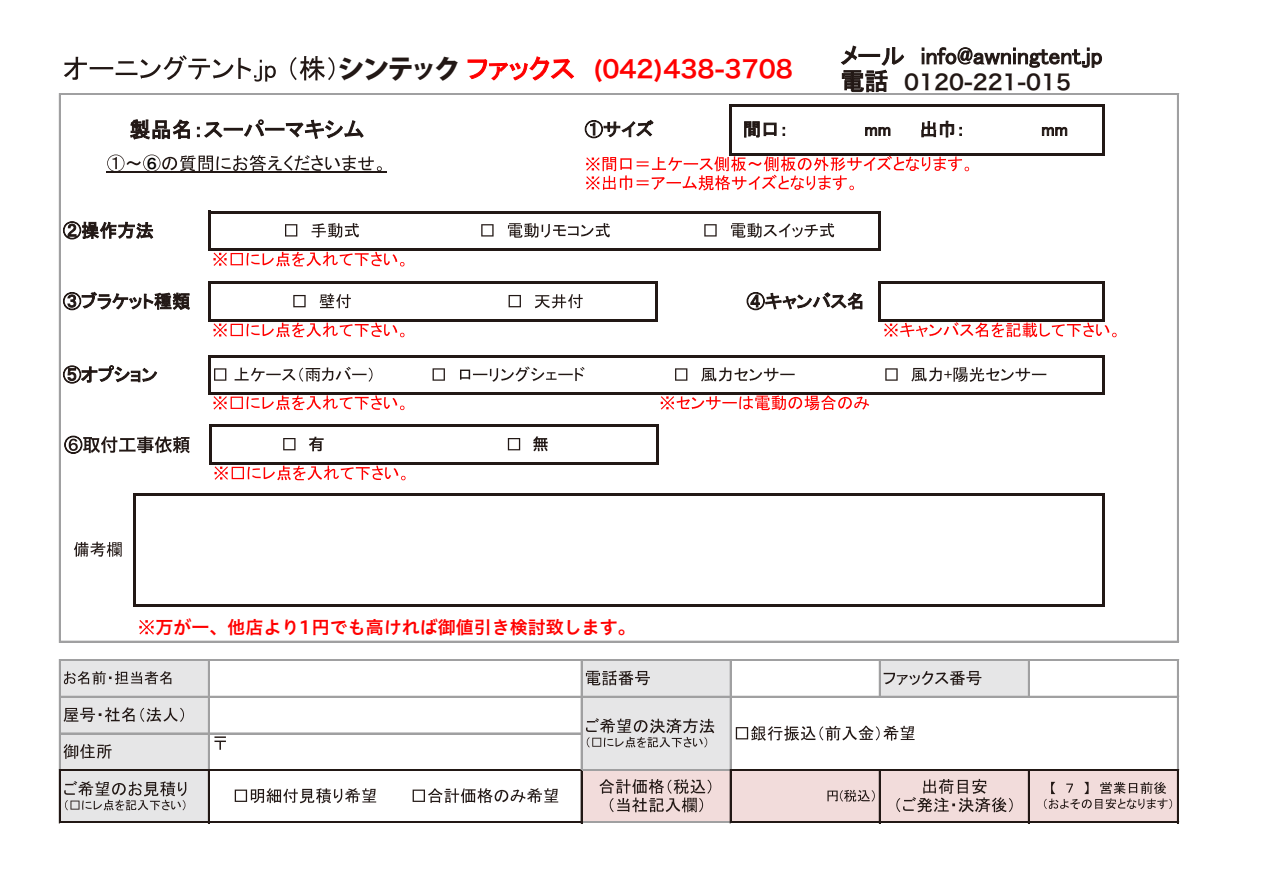
<style>
.page{position:relative;width:1263px;height:893px;background:#fff}
.page>*{position:absolute;margin:0;border:0;box-sizing:border-box;transform-origin:0 0}
.t1{font:800 27px "Koz Go Pr 6 N";letter-spacing:-.11em;color:#221815}
.t2{font:27px "Hira Kaku Pro W6";color:#221815}
.t3{font:24px "Hira Kaku Pro W6";color:#f00}
.t4{font:21px "Hira Kaku Pro W6";color:#221815}
.t5{font:18px "Hiragino UD Sans Std W6";color:#f00}
.t6{font:14.1px "Hira Kaku Pro W6";color:#000}
</style>
<div class="page">
<div style="left:60px;top:660px;width:149px;height:37px;background:#e6e6e7"></div>
<div style="left:582px;top:660px;width:149px;height:37px;background:#e6e6e7"></div>
<div style="left:880px;top:660px;width:149px;height:37px;background:#e6e6e7"></div>
<div style="left:60px;top:697px;width:149px;height:73px;background:#e6e6e7"></div>
<div style="left:582px;top:697px;width:149px;height:73px;background:#e6e6e7"></div>
<div style="left:60px;top:770px;width:149px;height:52px;background:#e6e6e7"></div>
<div style="left:582px;top:770px;width:596px;height:52px;background:#f2dcdb"></div>
<svg style="left:586px;top:156px;width:383px;height:34px"></svg>
<svg style="left:213px;top:252px;width:191px;height:14px"></svg>
<svg style="left:213px;top:323px;width:191px;height:14px"></svg>
<svg style="left:884px;top:322px;width:232px;height:16px"></svg>
<svg style="left:213px;top:395px;width:191px;height:15px"></svg>
<svg style="left:661px;top:395px;width:208px;height:15px"></svg>
<svg style="left:64px;top:55px;width:270px;height:27px"></svg>
<svg style="left:467px;top:56px;width:108px;height:25px"></svg>
<svg style="left:922px;top:47px;width:180px;height:21px"></svg>
<svg style="left:840px;top:45px;width:64px;height:47px"></svg>
<svg style="left:130px;top:119px;width:60px;height:21px"></svg>
<svg style="left:197px;top:119px;width:167px;height:20px"></svg>
<svg style="left:585px;top:120px;width:69px;height:18px"></svg>
<svg style="left:744px;top:121px;width:33px;height:17px"></svg>
<svg style="left:783px;top:127px;width:2px;height:9px"></svg>
<svg style="left:865px;top:127px;width:25px;height:9px"></svg>
<svg style="left:921px;top:121px;width:41px;height:17px"></svg>
<svg style="left:1042px;top:127px;width:25px;height:9px"></svg>
<svg style="left:63px;top:221px;width:90px;height:18px"></svg>
<svg style="left:285px;top:223px;width:74px;height:15px"></svg>
<svg style="left:481px;top:223px;width:129px;height:15px"></svg>
<svg style="left:704px;top:223px;width:130px;height:15px"></svg>
<svg style="left:63px;top:365px;width:94px;height:19px"></svg>
<svg style="left:214px;top:366px;width:371px;height:16px"></svg>
<svg style="left:675px;top:367px;width:120px;height:15px"></svg>
<svg style="left:885px;top:367px;width:161px;height:15px"></svg>
<svg style="left:74px;top:542px;width:48px;height:15px"></svg>
<svg style="left:63px;top:292px;width:127px;height:18px"></svg>
<svg style="left:293px;top:294px;width:58px;height:14px"></svg>
<svg style="left:509px;top:294px;width:74px;height:14px"></svg>
<svg style="left:746px;top:292px;width:116px;height:18px"></svg>
<svg style="left:64px;top:671px;width:107px;height:13px"></svg>
<svg style="left:586px;top:671px;width:64px;height:14px"></svg>
<svg style="left:884px;top:671px;width:97px;height:14px"></svg>
<svg style="left:1044px;top:782px;width:128px;height:27px"></svg>
<svg style="left:64px;top:707px;width:120px;height:15px"></svg>
<svg style="left:586px;top:718px;width:128px;height:29px"></svg>
<svg style="left:736px;top:726px;width:178px;height:15px"></svg>
<svg style="left:63px;top:744px;width:49px;height:15px"></svg>
<svg style="left:214px;top:736px;width:12px;height:14px"></svg>
<svg style="left:64px;top:781px;width:123px;height:29px"></svg>
<svg style="left:235px;top:788px;width:323px;height:15px"></svg>
<svg style="left:599px;top:779px;width:112px;height:33px"></svg>
<svg style="left:827px;top:790px;width:48px;height:12px"></svg>
<svg style="left:896px;top:779px;width:117px;height:33px"></svg>
<hr style="left:208px;top:211px;width:2px;height:40px;background:#221815">
<hr style="left:210px;top:281px;width:448px;height:3px;background:#221815">
<hr style="left:878px;top:214px;width:3px;height:37px;background:#221815">
<hr style="left:1102px;top:107px;width:3px;height:49px;background:#221815">
<hr style="left:210px;top:319px;width:448px;height:3px;background:#221815">
<hr style="left:208px;top:281px;width:2px;height:41px;background:#221815">
<hr style="left:1102px;top:284px;width:3px;height:38px;background:#221815">
<hr style="left:1102px;top:358px;width:3px;height:37px;background:#221815">
<hr style="left:59px;top:93px;width:2px;height:549px;background:#a0a0a1">
<hr style="left:208px;top:355px;width:2px;height:40px;background:#221815">
<hr style="left:729px;top:104px;width:3px;height:52px;background:#221815">
<hr style="left:878px;top:281px;width:3px;height:41px;background:#221815">
<hr style="left:1177px;top:95px;width:2px;height:547px;background:#a0a0a1">
<hr style="left:59px;top:659px;width:2px;height:111px;background:#a0a0a1">
<hr style="left:208px;top:661px;width:2px;height:109px;background:#a0a0a1">
<hr style="left:61px;top:769px;width:521px;height:1px;background:#221815">
<hr style="left:61px;top:770px;width:521px;height:1px;background:#221815">
<hr style="left:581px;top:661px;width:1px;height:109px;background:#a0a0a1">
<hr style="left:582px;top:769px;width:148px;height:1px;background:#a0a0a1">
<hr style="left:582px;top:770px;width:148px;height:1px;background:#a0a0a1">
<hr style="left:730px;top:661px;width:1px;height:109px;background:#a0a0a1">
<hr style="left:879px;top:661px;width:2px;height:37px;background:#a0a0a1">
<hr style="left:1028px;top:661px;width:2px;height:37px;background:#a0a0a1">
<hr style="left:1177px;top:661px;width:2px;height:109px;background:#a0a0a1">
<hr style="left:61px;top:821px;width:521px;height:1px;background:#221815">
<hr style="left:61px;top:822px;width:521px;height:1px;background:#221815">
<hr style="left:582px;top:821px;width:148px;height:1px;background:#a0a0a1">
<hr style="left:582px;top:822px;width:148px;height:1px;background:#a0a0a1">
<hr style="left:59px;top:770px;width:2px;height:53px;background:#221815">
<hr style="left:1177px;top:771px;width:2px;height:52px;background:#221815">
<hr style="left:730px;top:770px;width:1px;height:53px;background:#221815">
<hr style="left:1102px;top:496px;width:3px;height:111px;background:#221815">
<hr style="left:208px;top:771px;width:2px;height:52px;background:#221815">
<hr style="left:879px;top:771px;width:2px;height:52px;background:#221815">
<hr style="left:655px;top:284px;width:3px;height:38px;background:#221815">
<hr style="left:133px;top:493px;width:3px;height:114px;background:#221815">
<hr style="left:581px;top:771px;width:1px;height:52px;background:#221815">
<hr style="left:1028px;top:771px;width:2px;height:52px;background:#221815">
<hr style="left:61px;top:93px;width:1118px;height:2px;background:#a0a0a1">
<hr style="left:732px;top:104px;width:373px;height:3px;background:#221815">
<hr style="left:732px;top:153px;width:373px;height:3px;background:#221815">
<hr style="left:210px;top:211px;width:671px;height:3px;background:#221815">
<hr style="left:210px;top:248px;width:671px;height:3px;background:#221815">
<hr style="left:881px;top:281px;width:224px;height:3px;background:#221815">
<hr style="left:881px;top:319px;width:224px;height:3px;background:#221815">
<hr style="left:210px;top:355px;width:895px;height:3px;background:#221815">
<hr style="left:210px;top:392px;width:895px;height:3px;background:#221815">
<hr style="left:136px;top:493px;width:969px;height:3px;background:#221815">
<hr style="left:136px;top:604px;width:969px;height:3px;background:#221815">
<svg style="left:214px;top:466px;width:192px;height:14px"></svg>
<svg style="left:283px;top:438px;width:13px;height:12px"></svg>
<svg style="left:508px;top:438px;width:12px;height:12px"></svg>
<hr style="left:211px;top:424px;width:448px;height:3px;background:#221815">
<hr style="left:211px;top:462px;width:448px;height:3px;background:#221815">
<hr style="left:209px;top:424px;width:2px;height:41px;background:#221815">
<hr style="left:656px;top:427px;width:3px;height:38px;background:#221815">
<svg style="left:64px;top:436px;width:126px;height:18px"></svg>
<svg style="left:309px;top:437px;width:15px;height:14px"></svg>
<svg style="left:533px;top:436px;width:15px;height:15px"></svg>
<hr style="left:61px;top:641px;width:1118px;height:1px;background:#a0a0a1">
<hr style="left:61px;top:659px;width:1118px;height:2px;background:#a0a0a1">
<hr style="left:61px;top:696px;width:1118px;height:2px;background:#a0a0a1">
<hr style="left:61px;top:733px;width:521px;height:1px;background:#a0a0a1">
<hr style="left:732px;top:769px;width:447px;height:1px;background:#221815">
<hr style="left:731px;top:770px;width:448px;height:1px;background:#221815">
<hr style="left:732px;top:821px;width:447px;height:1px;background:#221815">
<hr style="left:731px;top:822px;width:448px;height:1px;background:#221815">
<svg style="left:139px;top:620px;width:15px;height:14px"></svg>
<svg style="left:427px;top:629px;width:5px;height:4px"></svg>
<svg style="left:107px;top:155px;width:275px;height:16px"></svg>
<hr style="left:107px;top:171px;width:280px;height:1px;background:#221815">
<p class="t6" style="left:147px;top:150px;width:12px">6</p>
<h1 class="t2" style="left:339px;top:43px;width:109px">ビニテン</h1>
<h2 class="t3" style="left:593px;top:47px;width:202px">(042)438-3708</h2>
<h1 class="t1" style="left:338px;top:54px;width:125px">シンテック</h1>
<p class="t4" style="left:904px;top:63px;width:168px">0120-221-015</p>
<p class="t5" style="left:156px;top:613px;width:482px">万が一、他店より1円でも高ければ御値引き検討致します。</p>
</div>
